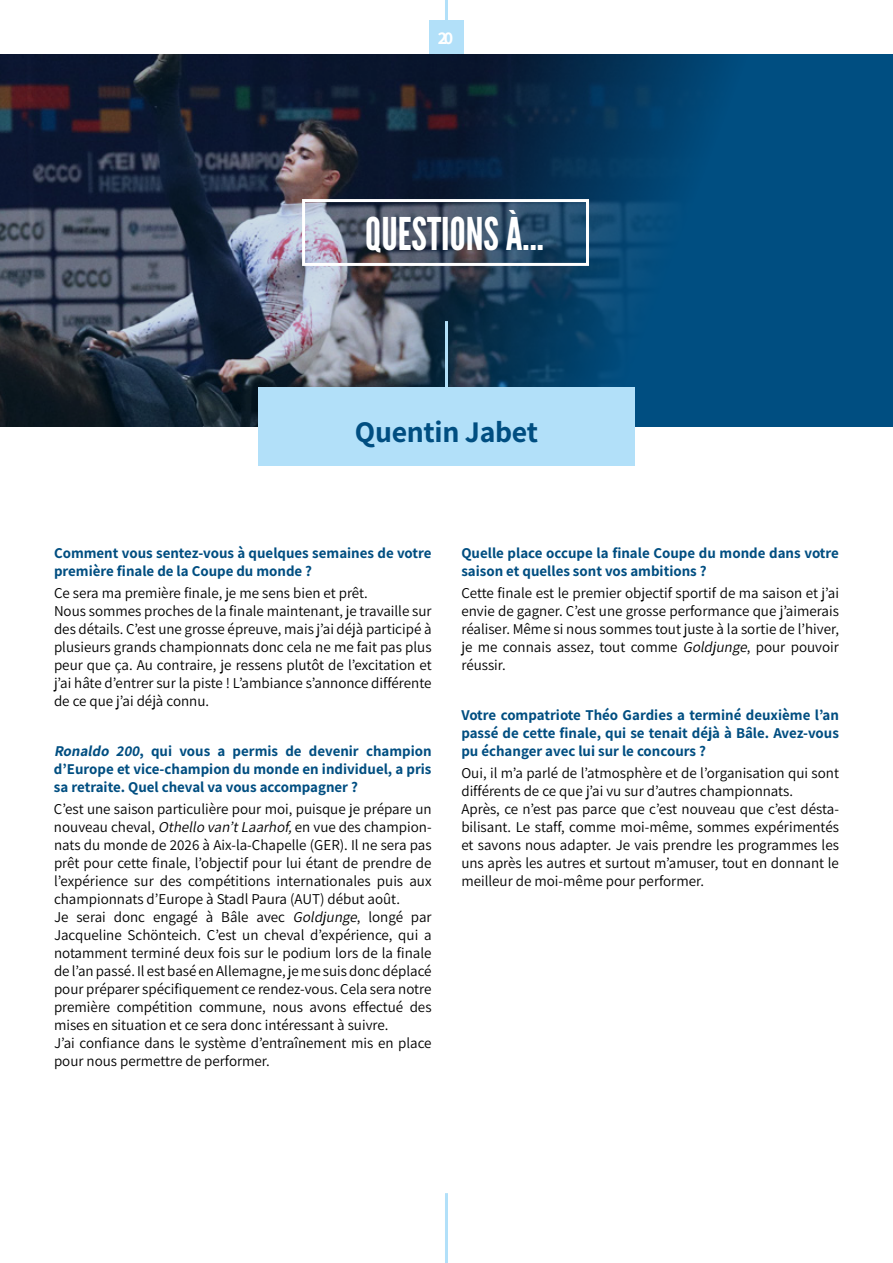
<style>
.page{position:relative;width:893px;height:1263px;background:#fff}
.page>*{position:absolute;margin:0;border:0;box-sizing:border-box;transform-origin:0 0}
.t1{font:45px "League Gothic";color:#fff}
.t2{font:700 30px "Assistant";letter-spacing:-.01em;color:#004e81}
.t3{font:700 18px "Assistant";color:#fff}
.t4{font:15px/18px "Assistant";color:#000}
.t5{font:700 15px/18px "Assistant";color:#004e81}
.s1{font-style:italic}
</style>
<div class="page">
<hr style="left:445px;top:0;width:3px;height:77px;background:#b2e0f9">
<hr style="left:445px;top:1193px;width:3px;height:70px;background:#b2e0f9">
<div style="left:429px;top:21px;width:35px;height:33px;background:#b2e0f9"></div>
<img style="left:0;top:54px;width:893px;height:373px">
<div style="left:258px;top:388px;width:377px;height:78px;background:#b2e0f9"></div>
<div style="left:302px;top:199px;width:287px;height:67px;border:3px solid #fff"></div>
<hr style="left:445px;top:321px;width:3px;height:77px;background:#b2e0f9">
<p class="t3" style="left:438px;top:26px;width:17px">20</p>
<h1 class="t1" style="left:365px;top:207px;width:180px">QUESTIONS À...</h1>
<h2 class="t2" style="left:355px;top:411px;width:185px">Quentin Jabet</h2>
<p class="t5" style="left:54px;top:543px;width:379px">Comment vous sentez-vous à quelques semaines de votre première finale de la Coupe du monde ?</p>
<p class="t4" style="left:54px;top:583px;width:379px">Ce sera ma première finale, je me sens bien et prêt.<br>Nous sommes proches de la finale maintenant, je travaille sur des détails. C’est une grosse épreuve, mais j’ai déjà participé à plusieurs grands championnats donc cela ne me fait pas plus peur que ça. Au contraire, je ressens plutôt de l’excitation et j’ai hâte d’entrer sur la piste ! L’ambiance s’annonce différente de ce que j’ai déjà connu.</p>
<p class="t5" style="left:54px;top:741px;width:379px;text-align:justify"><span class="s1">Ronaldo 200</span>, qui vous a permis de devenir champion d’Europe et vice-champion du monde en individuel, a pris sa retraite. Quel cheval va vous accompagner ?</p>
<p class="t4" style="left:54px;top:799px;width:379px">C’est une saison particulière pour moi, puisque je prépare un nouveau cheval, <span class="s1">Othello van’tLaarhof,</span>en vue des champion&shy;nats du monde de 2026 à Aix-la-Chapelle (GER). Il ne sera pas prêt pour cette finale, l’objectif pour lui étant de prendre de l’expérience sur des compétitions internationales puis aux championnats d’Europe à Stadl Paura (AUT) début août.<br>Je serai donc engagé à Bâle avec <span class="s1">Goldjunge</span>, longé par Jacqueline Schönteich. C’est un cheval d’expérience, qui a notamment terminé deux fois sur le podium lors de la finale de l’an passé. Il est basé en Allemagne, je me suis donc déplacé pour préparer spécifiquement ce rendez-vous. Cela sera notre première compétition commune, nous avons effectué des mises en situation et ce sera donc intéressant à suivre.<br>J’ai confiance dans le système d’entraînement mis en place pour nous permettre de performer.</p>
<p class="t5" style="left:461px;top:543px;width:379px">Quelle place occupe la finale Coupe du monde dans votre saison et quelles sont vos ambitions ?</p>
<p class="t4" style="left:461px;top:583px;width:379px;text-align:justify">Cette finale est le premier objectif sportif de ma saison et j’ai envie de gagner. C’est une grosse performance que j’aimerais réaliser. Même si nous sommes tout juste à la sortie de l’hiver, je me connais assez, tout comme <span class="s1">Goldjunge</span>, pour pouvoir réussir.</p>
<p class="t5" style="left:461px;top:705px;width:379px;text-align:justify">Votre compatriote Théo Gardies a terminé deuxième l’an passé de cette finale, qui se tenait déjà à Bâle. Avez-vous pu échanger avec lui sur le concours ?</p>
<p class="t4" style="left:461px;top:763px;width:379px">Oui, il m’a parlé de l’atmosphère et de l’organisation qui sont différents de ce que j’ai vu sur d’autres championnats.<br>Après, ce n’est pas parce que c’est nouveau que c’est désta&shy;bilisant. Le staff, comme moi-même, sommes expérimentés et savons nous adapter. Je vais prendre les programmes les uns après les autres et surtout m’amuser, tout en donnant le meilleur de moi-même pour performer.</p>
</div>
